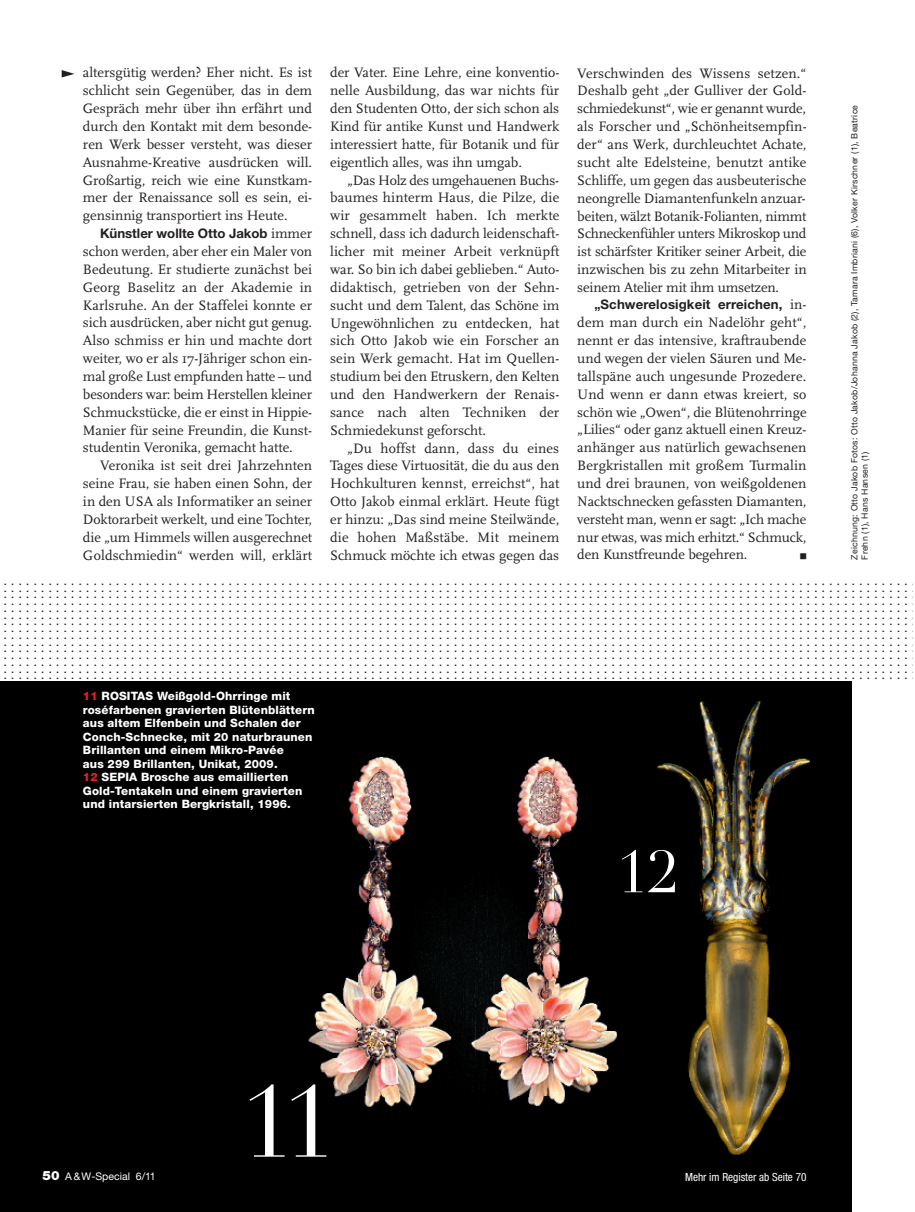
<style>
.page{position:relative;width:915px;height:1212px;background:#fff}
.page>*{position:absolute;margin:0;border:0;box-sizing:border-box;transform-origin:0 0}
.t1{font:99.3px "Didot";color:#fff}
.t2{font:58.2px "Didot";color:#fff}
.t3{font:14.25px/17.9px "Scala";color:#231f20;text-align:justify}
.t4{font:700 13.2px "Helvetica Neue LT";letter-spacing:.005em;color:#231f20}
.t5{font:800 11.55px/13.5px "Helvetica Neue LT";letter-spacing:.01em;color:#fff}
.t6{font:condensed 11.25px "Helvetica Neue LT";color:#fff}
.t7{font:10.5px "Helvetica Neue LT";color:#fff}
.t8{font:8.7px/10.5px "Helvetica Neue LT";letter-spacing:.025em;color:#231f20}
.t9{font:7.5px "Helvetica";color:#231f20}
.s1{font-family:"Scala";font-weight:400;font-size:14.25px}
.s2{color:#ee1d23}
.s3{font-weight:900;font-size:12.75px}
</style>
<div class="page">
<div style="left:0;top:680px;width:850px;height:532px;background:#000"></div>
<img style="left:227px;top:680px;width:431px;height:427px">
<img style="left:640px;top:682px;width:170px;height:473px">
<svg style="left:62px;top:70px;width:12px;height:7px"></svg>
<p class="t3" style="left:83px;top:65px;width:230px">altersgütig werden? Eher nicht. Es ist schlicht sein Gegenüber, das in dem Gespräch mehr über ihn erfährt und durch den Kontakt mit dem besonde&shy;ren Werk besser versteht, was dieser Ausnahme-Kreative ausdrücken will.<br>Großartig, reich wie eine Kunstkam&shy;mer der Renaissance soll es sein, ei&shy;gensinnig transportiert ins Heute.</p>
<p class="t4" style="left:100px;top:229px;width:213px">Künstler wollte Otto Jakob <span class="s1">immer</span></p>
<p class="t3" style="left:83px;top:243px;width:231px">schon werden, aber eher ein Maler von Bedeutung. Er studierte zunächst bei Georg Baselitz an der Akademie in Karlsruhe. An der Staffelei konnte er sich ausdrücken, aber nicht gut genug.<br>Also schmiss er hin und machte dort weiter, wo er als 17-Jähriger schon ein&shy;mal große Lust empfunden hatte – und besonders war: beim Herstellen kleiner Schmuckstücke, die er einst in Hippie-Manier für seine Freundin, die Kunst&shy;studentin Veronika, gemacht hatte.</p>
<p class="t3" style="left:83px;top:458px;width:231px;text-indent:17px">Veronika ist seit drei Jahrzehnten seine Frau, sie haben einen Sohn, der in den USA als Informatiker an seiner Doktorarbeit werkelt, und eine Tochter, die „um Himmels willen ausgerechnet Goldschmiedin“ werden will, erklärt</p>
<p class="t3" style="left:330px;top:65px;width:230px">der Vater. Eine Lehre, eine konventio&shy;nelle Ausbildung, das war nichts für den Studenten Otto, der sich schon als Kind für antike Kunst und Handwerk interessiert hatte, für Botanik und für eigentlich alles, was ihn umgab.</p>
<p class="t3" style="left:330px;top:172px;width:231px;text-indent:17px">„Das Holz des umgehauenen Buchs&shy;baumes hinterm Haus, die Pilze, die wir gesammelt haben. Ich merkte schnell, dass ich dadurch leidenschaft&shy;licher mit meiner Arbeit verknüpft war. So bin ich dabei geblieben.“ Auto&shy;didaktisch, getrieben von der Sehn&shy;sucht und dem Talent, das Schöne im Ungewöhnlichen zu entdecken, hat sich Otto Jakob wie ein Forscher an sein Werk gemacht. Hat im Quellen&shy;studium bei den Etruskern, den Kelten und den Handwerkern der Renais&shy;sance nach alten Techniken der Schmiedekunst geforscht.</p>
<p class="t3" style="left:330px;top:440px;width:230px;text-indent:17px">„Du hoffst dann, dass du eines Tages diese Virtuosität, die du aus den Hochkulturen kennst, erreichst“, hat Otto Jakob einmal erklärt. Heute fügt er hinzu: „Das sind meine Steilwände, die hohen Maßstäbe. Mit meinem Schmuck möchte ich etwas gegen das</p>
<p class="t3" style="left:577px;top:65px;width:231px">Verschwinden des Wissens setzen.“ Deshalb geht „der Gulliver der Gold&shy;schmiedekunst“, wie er genannt wurde, als Forscher und „Schönheitsempfin&shy;der“ ans Werk, durchleuchtet Achate, sucht alte Edelsteine, benutzt antike Schliffe, um gegen das ausbeuterische neongrelle Diamantenfunkeln anzuar&shy;beiten, wälzt Botanik-Folianten, nimmt Schneckenfühler unters Mikroskop und ist schärfster Kritiker seiner Arbeit, die inzwischen bis zu zehn Mitarbeiter in seinem Atelier mit ihm umsetzen.</p>
<p class="t4" style="left:594px;top:300px;width:213px">„Schwerelosigkeit erreichen, <span class="s1">in-</span></p>
<p class="t3" style="left:577px;top:315px;width:231px">dem man durch ein Nadelöhr geht“, nennt er das intensive, kraftraubende und wegen der vielen Säuren und Me&shy;tallspäne auch ungesunde Prozedere.<br>Und wenn er dann etwas kreiert, so schön wie „Owen“, die Blütenohrringe „Lilies“ oder ganz aktuell einen Kreuz&shy;anhänger aus natürlich gewachsenen Bergkristallen mit großem Turmalin und drei braunen, von weißgoldenen Nacktschnecken gefassten Diamanten, versteht man, wenn er sagt: „Ich mache nur etwas, was mich erhitzt.“ Schmuck, den Kunstfreunde begehren.</p>
<p class="t8" style="left:849px;top:560px;width:456px;rotate:-90deg">Zeichnung: Otto Jakob Fotos: Otto Jakob/Johanna Jakob (2), Tamara Imbriani (6), Volker Kirschner (1), Beatrice<br>Frehn (1), Hans Hansen (1)</p>
<p class="t9" style="left:3px;top:580px;width:912px">••••••••••••••••••••••••••••••••••••••••••••••••••••••••••••••••••••••••••••••••••••••••••••••••••••••••••••••••••••••••••</p>
<p class="t9" style="left:3px;top:587px;width:912px">••••••••••••••••••••••••••••••••••••••••••••••••••••••••••••••••••••••••••••••••••••••••••••••••••••••••••••••••••••••••••</p>
<p class="t9" style="left:3px;top:593px;width:912px">••••••••••••••••••••••••••••••••••••••••••••••••••••••••••••••••••••••••••••••••••••••••••••••••••••••••••••••••••••••••••</p>
<p class="t9" style="left:3px;top:600px;width:912px">••••••••••••••••••••••••••••••••••••••••••••••••••••••••••••••••••••••••••••••••••••••••••••••••••••••••••••••••••••••••••</p>
<p class="t9" style="left:3px;top:607px;width:912px">••••••••••••••••••••••••••••••••••••••••••••••••••••••••••••••••••••••••••••••••••••••••••••••••••••••••••••••••••••••••••</p>
<p class="t9" style="left:3px;top:614px;width:912px">••••••••••••••••••••••••••••••••••••••••••••••••••••••••••••••••••••••••••••••••••••••••••••••••••••••••••••••••••••••••••</p>
<p class="t9" style="left:3px;top:620px;width:912px">••••••••••••••••••••••••••••••••••••••••••••••••••••••••••••••••••••••••••••••••••••••••••••••••••••••••••••••••••••••••••</p>
<p class="t9" style="left:3px;top:627px;width:912px">••••••••••••••••••••••••••••••••••••••••••••••••••••••••••••••••••••••••••••••••••••••••••••••••••••••••••••••••••••••••••</p>
<p class="t9" style="left:3px;top:634px;width:912px">••••••••••••••••••••••••••••••••••••••••••••••••••••••••••••••••••••••••••••••••••••••••••••••••••••••••••••••••••••••••••</p>
<p class="t9" style="left:3px;top:641px;width:912px">••••••••••••••••••••••••••••••••••••••••••••••••••••••••••••••••••••••••••••••••••••••••••••••••••••••••••••••••••••••••••</p>
<p class="t9" style="left:3px;top:647px;width:912px">••••••••••••••••••••••••••••••••••••••••••••••••••••••••••••••••••••••••••••••••••••••••••••••••••••••••••••••••••••••••••</p>
<p class="t9" style="left:3px;top:654px;width:912px">••••••••••••••••••••••••••••••••••••••••••••••••••••••••••••••••••••••••••••••••••••••••••••••••••••••••••••••••••••••••••</p>
<p class="t9" style="left:3px;top:661px;width:912px">••••••••••••••••••••••••••••••••••••••••••••••••••••••••••••••••••••••••••••••••••••••••••••••••••••••••••••••••••••••••••</p>
<p class="t9" style="left:3px;top:668px;width:912px">••••••••••••••••••••••••••••••••••••••••••••••••••••••••••••••••••••••••••••••••••••••••••••••••••••••••••••••••••••••••••</p>
<p class="t9" style="left:3px;top:674px;width:912px">••••••••••••••••••••••••••••••••••••••••••••••••••••••••••••••••••••••••••••••••••••••••••••••••••••••••••••••••••••••••••</p>
<p class="t5" style="left:83px;top:690px;width:233px"><span class="s2">11</span> ROSITAS Weißgold-Ohrringe mit roséfarbenen gravierten Blütenblättern aus altem Elfenbein und Schalen der Conch-Schnecke, mit 20 naturbraunen Brillanten und einem Mikro-Pavée<br>aus 299 Brillanten, Unikat, 2009.<br><span class="s2">12</span> SEPIA Brosche aus emaillierten Gold-Tentakeln und einem gravierten und intarsierten Bergkristall, 1996.</p>
<p class="t7" style="left:43px;top:1173px;width:115px"><span class="s3">50</span> A&amp;W-Special 6/11</p>
<h1 class="t1" style="left:241px;top:1063px;width:95px">11</h1>
<h2 class="t2" style="left:617px;top:837px;width:62px">12</h2>
<p class="t6" style="left:685px;top:1173px;width:123px">Mehr im Register ab Seite 70</p>
</div>
